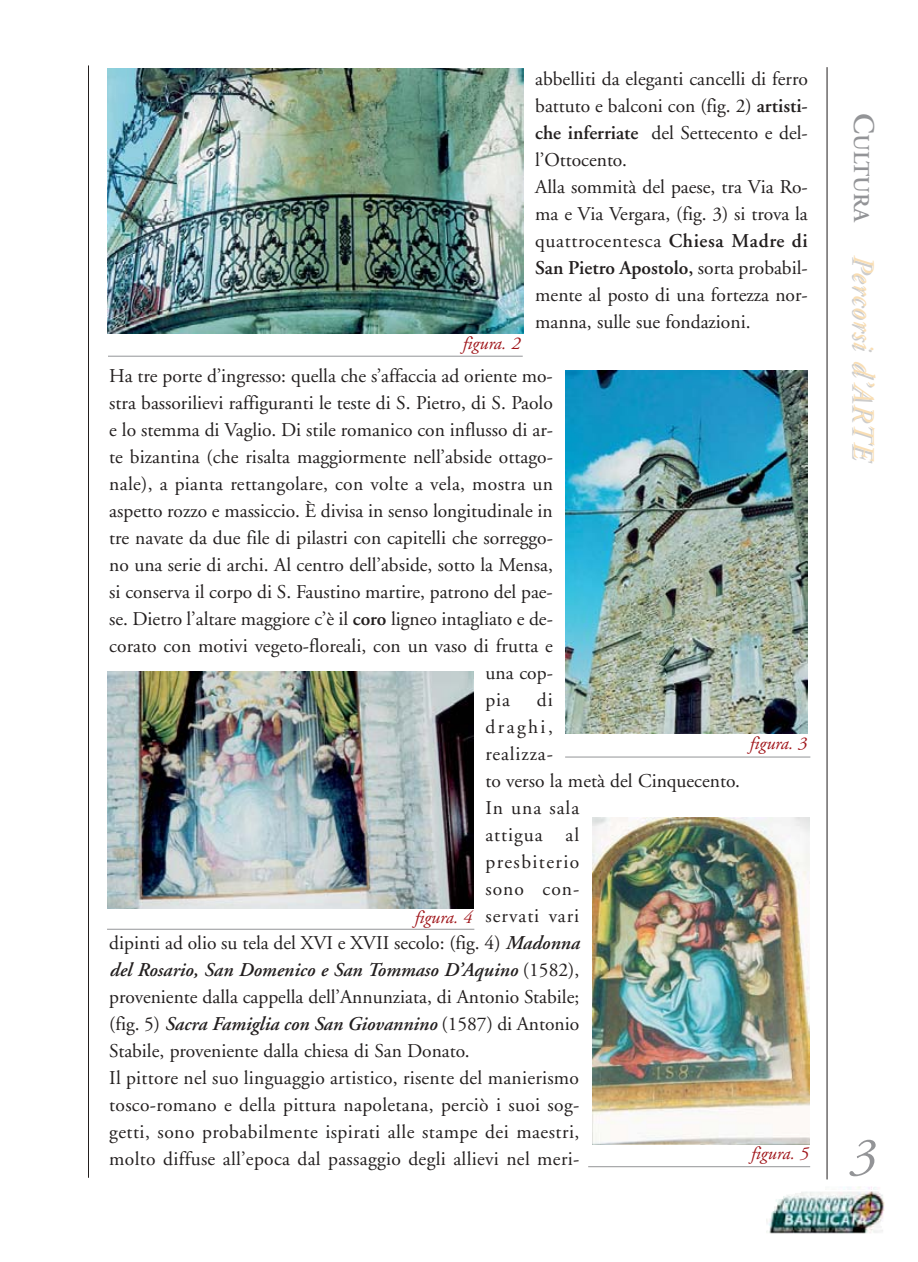
<style>
.page{position:relative;width:918px;height:1262px;background:#fff}
.page>*{position:absolute;margin:0;border:0;box-sizing:border-box;transform-origin:0 0}
.t1{font:italic 52.5px "Adobe Garamond";color:#939497}
.t2{font:italic 30px "Adobe Garamond";color:#f9deb4}
.t3{font:600 22.5px "Adobe Garamond";color:#939497}
.t4{font:19.5px/27px "Adobe Garamond";color:#231f1f}
.t5{font:italic 600 19.5px "Adobe Garamond";color:#231f1f}
.t6{font:19.5px "Adobe Garamond";letter-spacing:.025em;color:#231f1f}
.t7{font:19.5px "Adobe Garamond";letter-spacing:.05em;color:#231f1f}
.t8{font:19.5px "Adobe Garamond";letter-spacing:.075em;color:#231f1f}
.t9{font:19.5px "Adobe Garamond";letter-spacing:.045em;color:#231f1f}
.t10{font:italic 18px "Adobe Garamond";color:#9f1419}
.s1{font-weight:600}
.s2{font-weight:600;font-style:italic}
.s3{font-weight:400;font-style:normal}
.s4{font-size:30px}
.s5{font-weight:400;font-style:italic;font-size:30px;color:#ccc}
.s6{color:#ccc}
</style>
<div class="page">
<hr style="left:88px;top:65px;width:1px;height:1112px;background:#231f1f">
<hr style="left:827px;top:67px;width:1px;height:1112px;background:#231f1f">
<img style="left:766px;top:1186px;width:119px;height:47px">
<img style="left:108px;top:69px;width:415px;height:265px">
<hr style="left:108px;top:356px;width:415px;height:1px;background:#939497">
<img style="left:566px;top:370px;width:241px;height:363px">
<hr style="left:565px;top:756px;width:245px;height:1px;background:#939497">
<img style="left:108px;top:671px;width:365px;height:237px">
<hr style="left:107px;top:929px;width:367px;height:1px;background:#939497">
<img style="left:592px;top:817px;width:218px;height:327px">
<hr style="left:588px;top:1166px;width:222px;height:1px;background:#939497">
<p class="t4" style="left:535px;top:67px;width:274px">abbelliti da eleganti cancelli di ferro battuto e balconi con (fig. 2) <span class="s1">artisti&shy;che inferriate</span> del Settecento e del&shy;l’Ottocento.<br>Alla sommità del paese, tra Via Ro&shy;ma e Via Vergara, (fig. 3) si trova la quattrocentesca <span class="s1">Chiesa Madre di San Pietro Apostolo,</span> sorta probabil&shy;mente al posto di una fortezza nor&shy;manna, sulle sue fondazioni.</p>
<p class="t4" style="left:109px;top:364px;width:445px">Ha tre porte d’ingresso: quella che s’affaccia ad oriente mo-</p>
<p class="t4" style="left:109px;top:391px;width:445px">stra bassorilievi raffiguranti le teste di S. Pietro, di S. Paolo</p>
<p class="t4" style="left:109px;top:418px;width:445px">e lo stemma di Vaglio. Di stile romanico con influsso di ar-</p>
<p class="t4" style="left:109px;top:445px;width:445px">te bizantina (che risalta maggiormente nell’abside ottago-</p>
<p class="t4" style="left:109px;top:472px;width:445px">nale), a pianta rettangolare, con volte a vela, mostra un</p>
<p class="t4" style="left:109px;top:499px;width:445px">aspetto rozzo e massiccio. È divisa in senso longitudinale in</p>
<p class="t4" style="left:109px;top:526px;width:445px">tre navate da due file di pilastri con capitelli che sorreggo-</p>
<p class="t4" style="left:109px;top:553px;width:445px">no una serie di archi. Al centro dell’abside, sotto la Mensa,</p>
<p class="t4" style="left:109px;top:580px;width:445px">si conserva il corpo di S. Faustino martire, patrono del pae-</p>
<p class="t4" style="left:109px;top:607px;width:445px">se. Dietro l’altare maggiore c’è il <span class="s1">coro</span> ligneo intagliato e de-</p>
<p class="t4" style="left:109px;top:634px;width:445px">corato con motivi vegeto-floreali, con un vaso di frutta e</p>
<p class="t4" style="left:485px;top:661px;width:69px">una cop-</p>
<p class="t4" style="left:485px;top:688px;width:26px">pia</p>
<p class="t4" style="left:537px;top:688px;width:17px">di</p>
<p class="t4" style="left:485px;top:715px;width:69px">draghi,</p>
<p class="t9" style="left:485px;top:746px;width:69px">realizza-</p>
<p class="t4" style="left:485px;top:769px;width:256px">to verso la metà del Cinquecento.</p>
<p class="t7" style="left:485px;top:800px;width:95px">In una sala</p>
<p class="t7" style="left:485px;top:827px;width:95px">attigua al</p>
<p class="t8" style="left:485px;top:854px;width:95px">presbiterio</p>
<p class="t4" style="left:485px;top:877px;width:95px">sono con-</p>
<p class="t7" style="left:485px;top:908px;width:95px">servati vari</p>
<p class="t4" style="left:109px;top:931px;width:472px">dipinti ad olio su tela del XVI e XVII secolo: (fig. 4) <span class="s2">Madonna</span></p>
<p class="t5" style="left:109px;top:962px;width:472px">del Rosario, San Domenico e San Tommaso D’Aquino <span class="s3">(1582),</span></p>
<p class="t4" style="left:109px;top:985px;width:472px">proveniente dalla cappella dell’Annunziata, di Antonio Stabile;</p>
<p class="t5" style="left:109px;top:1016px;width:472px"><span class="s3">(fig. 5)</span> Sacra Famiglia con San Giovannino <span class="s3">(1587) di Antonio</span></p>
<p class="t4" style="left:109px;top:1039px;width:362px">Stabile, proveniente dalla chiesa di San Donato.</p>
<p class="t4" style="left:109px;top:1066px;width:471px">Il pittore nel suo linguaggio artistico, risente del manierismo</p>
<p class="t4" style="left:109px;top:1093px;width:471px">tosco-romano e della pittura napoletana, perciò i suoi sog-</p>
<p class="t6" style="left:109px;top:1124px;width:472px">getti, sono probabilmente ispirati alle stampe dei maestri,</p>
<p class="t4" style="left:109px;top:1147px;width:472px">molto diffuse all’epoca dal passaggio degli allievi nel meri-</p>
<p class="t10" style="left:463px;top:336px;width:59px">figura. 2</p>
<p class="t10" style="left:750px;top:735px;width:59px">figura. 3</p>
<p class="t10" style="left:415px;top:910px;width:59px">figura. 4</p>
<p class="t10" style="left:751px;top:1146px;width:59px">figura. 5</p>
<p class="t3" style="left:870px;top:113px;width:185px;rotate:90deg"><span class="s4">C</span>ULTURA <span class="s5">Per</span></p>
<h2 class="t2" style="left:876px;top:295px;width:170px;rotate:90deg">corsi d<span class="s6">’ARTE</span></h2>
<h1 class="t1" style="left:850px;top:1135px;width:28px">3</h1>
</div>
